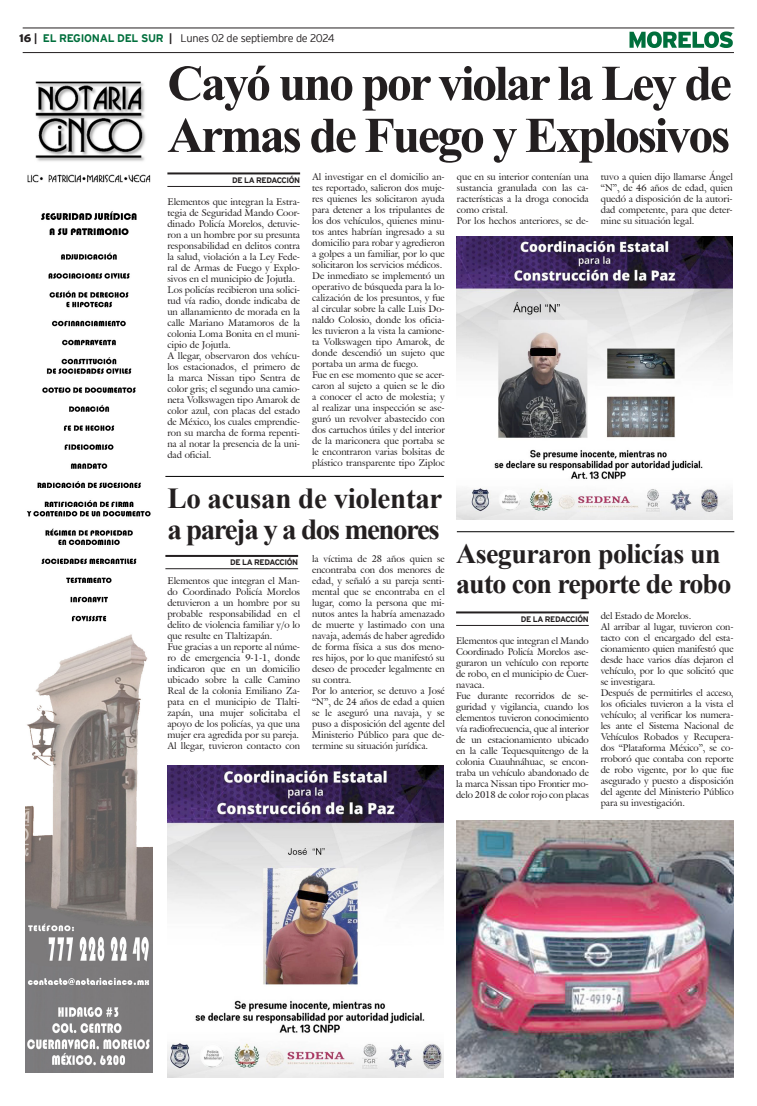
<style>
.page{position:relative;width:757px;height:1106px;background:#fff}
.page>*{position:absolute;margin:0;border:0;box-sizing:border-box;transform-origin:0 0}
.Cabeza_01{font:700 50px/52px "Times New Roman";letter-spacing:-.05em;color:#231f20}
.Cabeza_03{font:700 29px "Times New Roman";letter-spacing:-.01em;color:#231f20}
.Cabeza_03-2{font:700 29px "Times New Roman";letter-spacing:-.05em;color:#231f20}
.Cabeza_03-3{font:700 28px "Times New Roman";letter-spacing:-.025em;color:#231f20}
.t1{font:300 11px "Interstate";letter-spacing:-.025em;color:#231f20}
.t2{font:9.5px/11px "Galliard IT Cby BT";color:#231f20;text-align:justify}
.t3{font:700 8px "Interstate";letter-spacing:-.05em;color:#231f20}
.s1{font-weight:900}
.s2{font-weight:700}
.s3{font-weight:700;color:#006f3c}
</style>
<div class="page">
<hr style="left:23px;top:28px;width:711px;height:1px;background:#231f20">
<hr style="left:23px;top:52px;width:711px;height:1px;background:#231f20">
<svg style="left:629px;top:31px;width:104px;height:17px"></svg>
<img style="left:25px;top:81px;width:128px;height:991px">
<hr style="left:167px;top:172px;width:133px;height:2px;background:#231f20">
<hr style="left:167px;top:186px;width:133px;height:1px;background:#231f20">
<hr style="left:165px;top:555px;width:133px;height:2px;background:#231f20">
<hr style="left:165px;top:568px;width:133px;height:1px;background:#231f20">
<hr style="left:456px;top:611px;width:133px;height:2px;background:#231f20">
<hr style="left:456px;top:625px;width:133px;height:1px;background:#231f20">
<img style="left:457px;top:237px;width:275px;height:282px">
<hr style="left:457px;top:531px;width:277px;height:1px;background:#000">
<img style="left:167px;top:765px;width:277px;height:312px">
<img style="left:457px;top:821px;width:276px;height:256px">
<hr style="left:165px;top:476px;width:279px;height:1px;background:#000">
<p class="t1" style="left:19px;top:32px;width:317px"><span class="s1">16</span> <span class="s2">|</span> <span class="s3">EL REGIONAL DEL SUR</span> <span class="s2">|</span> Lunes 02 de septiembre de 2024</p>
<p class="Cabeza_01" style="left:167px;top:56px;width:566px">Cayó uno por violar la Ley de<br>Armas de Fuego y Explosivos</p>
<p class="t3" style="left:232px;top:176px;width:69px">DE LA REDACCIÓN</p>
<p class="t2" style="left:457px;top:171px;width:133px">que en su interior contenían una sustancia granulada con las ca&shy;racterísticas a la droga conocida como cristal.</p>
<p class="t2" style="left:457px;top:215px;width:133px">Por los hechos anteriores, se de-</p>
<p class="t2" style="left:601px;top:171px;width:133px">tuvo a quien dijo llamarse Ángel “N”, de 46 años de edad, quien quedó a disposición de la autori&shy;dad competente, para que deter&shy;mine su situación legal.</p>
<p class="t2" style="left:312px;top:171px;width:134px">Al investigar en el domicilio an&shy;tes reportado, salieron dos muje&shy;res quienes les solicitaron ayuda para detener a los tripulantes de los dos vehículos, quienes minu&shy;tos antes habrían ingresado a su domicilio para robar y agredieron a golpes a un familiar, por lo que solicitaron los servicios médicos.</p>
<p class="t2" style="left:312px;top:270px;width:134px">De inmediato se implementó un operativo de búsqueda para la lo&shy;calización de los presuntos, y fue al circular sobre la calle Luis Do&shy;naldo Colosio, donde los oficia&shy;les tuvieron a la vista la camione&shy;ta Volkswagen tipo Amarok, de donde descendió un sujeto que portaba un arma de fuego.</p>
<p class="t2" style="left:312px;top:369px;width:134px">Fue en ese momento que se acer&shy;caron al sujeto a quien se le dio a conocer el acto de molestia; y al realizar una inspección se ase&shy;guró un revolver abastecido con dos cartuchos útiles y del interior de la mariconera que portaba se le encontraron varias bolsitas de plástico transparente tipo Ziploc</p>
<p class="t2" style="left:167px;top:196px;width:134px">Elementos que integran la Estra&shy;tegia de Seguridad Mando Coor&shy;dinado Policía Morelos, detuvie&shy;ron a un hombre por su presunta responsabilidad en delitos contra la salud, violación a la Ley Fede&shy;ral de Armas de Fuego y Explo&shy;sivos en el municipio de Jojutla.</p>
<p class="t2" style="left:167px;top:284px;width:134px">Los policías recibieron una solici&shy;tud vía radio, donde indicaba de un allanamiento de morada en la calle Mariano Matamoros de la colonia Loma Bonita en el muni&shy;cipio de Jojutla.</p>
<p class="t2" style="left:167px;top:350px;width:134px">A llegar, observaron dos vehícu&shy;los estacionados, el primero de la marca Nissan tipo Sentra de color gris; el segundo una camio&shy;neta Volkswagen tipo Amarok de color azul, con placas del estado de México, los cuales emprendie&shy;ron su marcha de forma repenti&shy;na al notar la presencia de la uni&shy;dad oficial.</p>
<p class="Cabeza_03" style="left:167px;top:477px;width:277px">Lo acusan de violentar</p>
<p class="Cabeza_03-2" style="left:167px;top:508px;width:274px">a pareja y a dos menores</p>
<p class="t3" style="left:230px;top:558px;width:69px">DE LA REDACCIÓN</p>
<p class="t2" style="left:312px;top:553px;width:134px">la víctima de 28 años quien se encontraba con dos menores de edad, y señaló a su pareja senti&shy;mental que se encontraba en el lugar, como la persona que mi&shy;nutos antes la habría amenazado de muerte y lastimado con una navaja, además de haber agredido de forma física a sus dos meno&shy;res hijos, por lo que manifestó su deseo de proceder legalmente en su contra.</p>
<p class="t2" style="left:312px;top:685px;width:134px">Por lo anterior, se detuvo a José “N”, de 24 años de edad a quien se le aseguró una navaja, y se puso a disposición del agente del Ministerio Público para que de&shy;termine su situación jurídica.</p>
<p class="t2" style="left:167px;top:575px;width:134px">Elementos que integran el Man&shy;do Coordinado Policía Morelos detuvieron a un hombre por su probable responsabilidad en el delito de violencia familiar y/o lo que resulte en Tlaltizapán.</p>
<p class="t2" style="left:167px;top:641px;width:134px">Fue gracias a un reporte al núme&shy;ro de emergencia 9-1-1, donde indicaron que en un domicilio ubicado sobre la calle Camino Real de la colonia Emiliano Za&shy;pata en el municipio de Tlalti&shy;zapán, una mujer solicitaba el apoyo de los policías, ya que una mujer era agredida por su pareja.</p>
<p class="t2" style="left:167px;top:740px;width:134px">Al llegar, tuvieron contacto con</p>
<p class="Cabeza_03-3" style="left:456px;top:533px;width:266px">Aseguraron policías un</p>
<p class="Cabeza_03-3" style="left:456px;top:563px;width:277px">auto con reporte de robo</p>
<p class="t3" style="left:521px;top:615px;width:69px">DE LA REDACCIÓN</p>
<p class="t2" style="left:601px;top:610px;width:92px">del Estado de Morelos.</p>
<p class="t2" style="left:601px;top:621px;width:134px">Al arribar al lugar, tuvieron con&shy;tacto con el encargado del esta&shy;cionamiento quien manifestó que desde hace varios días dejaron el vehículo, por lo que solicitó que se investigara.</p>
<p class="t2" style="left:601px;top:687px;width:134px">Después de permitirles el acceso, los oficiales tuvieron a la vista el vehículo; al verificar los numera&shy;les ante el Sistema Nacional de Vehículos Robados y Recupera&shy;dos “Plataforma México”, se co&shy;rroboró que contaba con reporte de robo vigente, por lo que fue asegurado y puesto a disposición del agente del Ministerio Público para su investigación.</p>
<p class="t2" style="left:456px;top:635px;width:134px">Elementos que integran el Mando Coordinado Policía Morelos ase&shy;guraron un vehículo con reporte de robo, en el municipio de Cuer&shy;navaca.</p>
<p class="t2" style="left:456px;top:690px;width:134px">Fue durante recorridos de se&shy;guridad y vigilancia, cuando los elementos tuvieron conocimiento vía radiofrecuencia, que al interior de un estacionamiento ubicado en la calle Tequesquitengo de la colonia Cuauhnáhuac, se encon&shy;traba un vehículo abandonado de la marca Nissan tipo Frontier mo&shy;delo 2018 de color rojo con placas</p>
</div>
